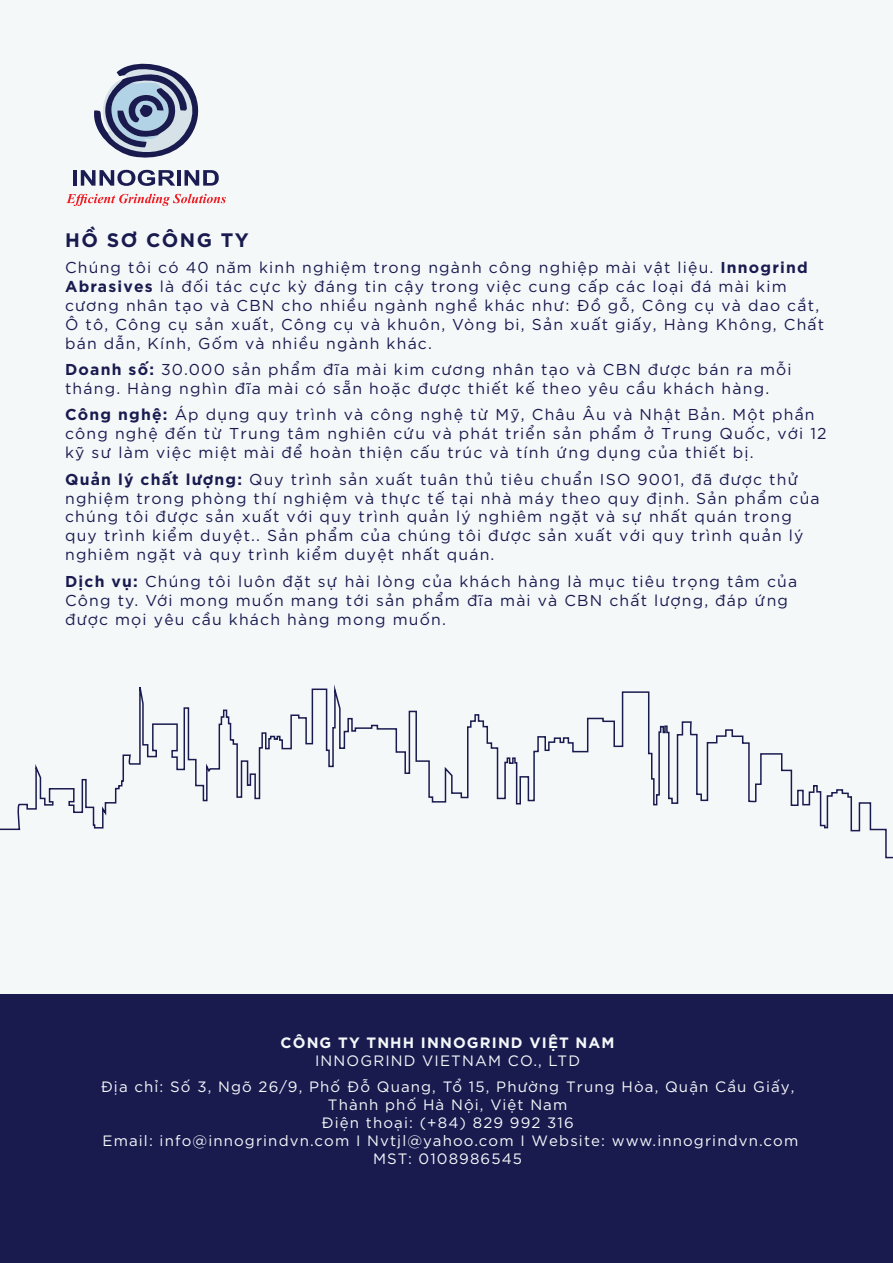
<style>
.page{position:relative;width:893px;height:1263px;background:#f5f8f9}
.page>*{position:absolute;margin:0;border:0;box-sizing:border-box;transform-origin:0 0}
.t1{font:700 19.5px "SVN Gotham";letter-spacing:.075em;color:#191b4f}
.t2{font:15.75px/18.9px "SVN Gotham";letter-spacing:.075em;color:#191b4f}
.t3{font:15px/18px "SVN Gotham";letter-spacing:.075em;color:#f5f8f9;text-align:center}
.t4{font:700 15px "SVN Gotham";letter-spacing:.075em;color:#f5f8f9}
.s1{font-weight:700}
</style>
<div class="page">
<div style="left:0;top:995px;width:893px;height:268px;background:#191b4f"></div>
<hr style="left:73px;top:170px;width:4px;height:16px;background:#1b1d52">
<svg style="left:81px;top:63px;width:138px;height:123px"></svg>
<svg style="left:66px;top:194px;width:160px;height:12px"></svg>
<svg style="left:0;top:684px;width:893px;height:175px"></svg>
<p class="t1" style="left:65px;top:224px;width:185px">HỒ SƠ CÔNG TY</p>
<p class="t2" style="left:65px;top:257px;width:761px">Chúng tôi có 40 năm kinh nghiệm trong ngành công nghiệp mài vật liệu. <span class="s1">Innogrind Abrasives</span> là đối tác cực kỳ đáng tin cậy trong việc cung cấp các loại đá mài kim cương nhân tạo và CBN cho nhiều ngành nghề khác như: Đồ gỗ, Công cụ và dao cắt, Ô tô, Công cụ sản xuất, Công cụ và khuôn, Vòng bi, Sản xuất giấy, Hàng Không, Chất bán dẫn, Kính, Gốm và nhiều ngành khác.</p>
<p class="t2" style="left:65px;top:359px;width:728px"><span class="s1">Doanh số:</span> 30.000 sản phẩm đĩa mài kim cương nhân tạo và CBN được bán ra mỗi tháng. Hàng nghìn đĩa mài có sẵn hoặc được thiết kế theo yêu cầu khách hàng.</p>
<p class="t2" style="left:65px;top:404px;width:763px"><span class="s1">Công nghệ:</span> Áp dụng quy trình và công nghệ từ Mỹ, Châu Âu và Nhật Bản. Một phần công nghệ đến từ Trung tâm nghiên cứu và phát triển sản phẩm ở Trung Quốc, với 12 kỹ sư làm việc miệt mài để hoàn thiện cấu trúc và tính ứng dụng của thiết bị.</p>
<p class="t2" style="left:65px;top:468px;width:756px"><span class="s1">Quản lý chất lượng:</span> Quy trình sản xuất tuân thủ tiêu chuẩn ISO 9001, đã được thử nghiệm trong phòng thí nghiệm và thực tế tại nhà máy theo quy định. Sản phẩm của chúng tôi được sản xuất với quy trình quản lý nghiêm ngặt và sự nhất quán trong quy trình kiểm duyệt.. Sản phẩm của chúng tôi được sản xuất với quy trình quản lý nghiêm ngặt và quy trình kiểm duyệt nhất quán.</p>
<p class="t2" style="left:65px;top:570px;width:734px"><span class="s1">Dịch vụ:</span> Chúng tôi luôn đặt sự hài lòng của khách hàng là mục tiêu trọng tâm của<br>Công ty. Với mong muốn mang tới sản phẩm đĩa mài và CBN chất lượng, đáp ứng được mọi yêu cầu khách hàng mong muốn.</p>
<p class="t4" style="left:281px;top:1031px;width:336px">CÔNG TY TNHH INNOGRIND VIỆT NAM</p>
<p class="t3" style="left:101px;top:1047px;width:695px;line-height:25.5px">INNOGRIND VIETNAM CO., LTD<br>Địa chỉ: Số 3, Ngõ 26/9, Phố Đỗ Quang, Tổ 15, Phường Trung Hòa, Quận Cầu Giấy,</p>
<p class="t3" style="left:103px;top:1094px;width:697px">Thành phố Hà Nội, Việt Nam<br>Điện thoại: (+84) 829 992 316<br>Email: info@innogrindvn.com I Nvtjl@yahoo.com I Website: www.innogrindvn.com MST: 0108986545</p>
</div>
